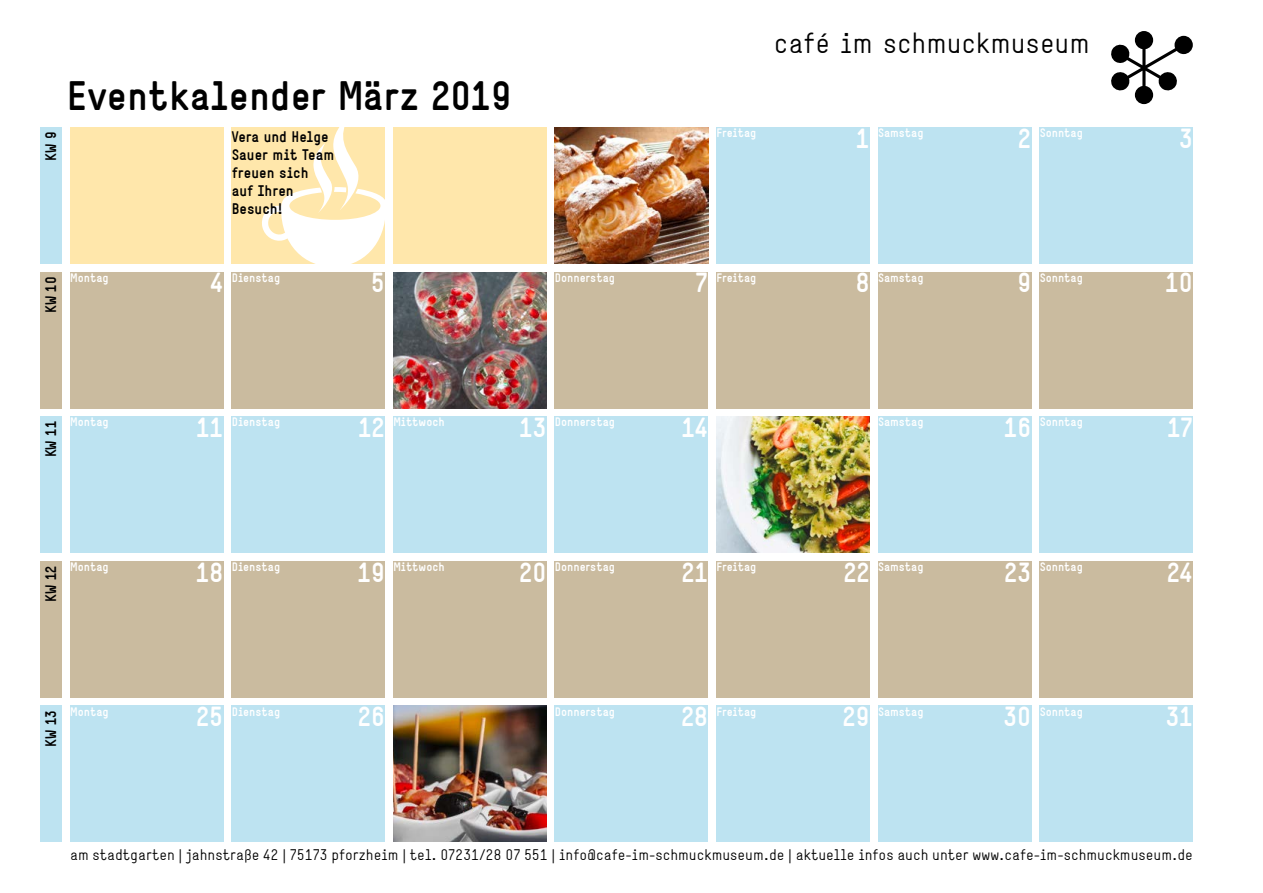
<style>
.page{position:relative;width:1263px;height:893px;background:#fff}
.page>*{position:absolute;margin:0;border:0;box-sizing:border-box;transform-origin:0 0}
.t1{font:700 40.2px "Neue Simple";color:#000}
.t2{font:28.5px "Neue Simple";color:#000}
.t3{font:700 27px "Neue Simple";color:#fff}
.t4{font:15px "Neue Simple";color:#000}
.t5{font:700 15px/18px "Neue Simple";color:#000}
.t6{font:700 12px "Neue Simple";color:#fff}
</style>
<div class="page">
<div style="left:1040px;top:706px;width:153px;height:136px;background:#bde3f1"></div>
<div style="left:878px;top:706px;width:153px;height:136px;background:#bde3f1"></div>
<div style="left:70px;top:417px;width:153px;height:136px;background:#bde3f1"></div>
<div style="left:716px;top:128px;width:154px;height:136px;background:#bde3f1"></div>
<div style="left:716px;top:706px;width:154px;height:136px;background:#bde3f1"></div>
<div style="left:70px;top:128px;width:153px;height:136px;background:#ffe7ab"></div>
<div style="left:70px;top:272px;width:153px;height:136px;background:#cabb9f"></div>
<div style="left:70px;top:561px;width:153px;height:136px;background:#cabb9f"></div>
<div style="left:232px;top:272px;width:153px;height:136px;background:#cabb9f"></div>
<div style="left:40px;top:128px;width:22px;height:136px;background:#bde3f1"></div>
<div style="left:40px;top:272px;width:22px;height:136px;background:#cabb9f"></div>
<div style="left:40px;top:417px;width:22px;height:136px;background:#bde3f1"></div>
<div style="left:40px;top:561px;width:22px;height:136px;background:#cabb9f"></div>
<div style="left:40px;top:706px;width:22px;height:136px;background:#bde3f1"></div>
<div style="left:555px;top:272px;width:153px;height:136px;background:#cabb9f"></div>
<div style="left:232px;top:417px;width:153px;height:136px;background:#bde3f1"></div>
<div style="left:393px;top:561px;width:153px;height:136px;background:#cabb9f"></div>
<div style="left:232px;top:561px;width:153px;height:136px;background:#cabb9f"></div>
<div style="left:555px;top:706px;width:153px;height:136px;background:#bde3f1"></div>
<div style="left:393px;top:417px;width:153px;height:136px;background:#bde3f1"></div>
<div style="left:555px;top:561px;width:153px;height:136px;background:#cabb9f"></div>
<div style="left:716px;top:272px;width:154px;height:136px;background:#cabb9f"></div>
<div style="left:1040px;top:272px;width:153px;height:136px;background:#cabb9f"></div>
<div style="left:1040px;top:417px;width:153px;height:136px;background:#bde3f1"></div>
<div style="left:555px;top:417px;width:153px;height:136px;background:#bde3f1"></div>
<div style="left:716px;top:561px;width:154px;height:136px;background:#cabb9f"></div>
<div style="left:878px;top:128px;width:153px;height:136px;background:#bde3f1"></div>
<div style="left:878px;top:272px;width:153px;height:136px;background:#cabb9f"></div>
<div style="left:878px;top:417px;width:153px;height:136px;background:#bde3f1"></div>
<div style="left:878px;top:561px;width:153px;height:136px;background:#cabb9f"></div>
<div style="left:1040px;top:128px;width:153px;height:136px;background:#bde3f1"></div>
<div style="left:70px;top:706px;width:153px;height:136px;background:#bde3f1"></div>
<div style="left:1040px;top:561px;width:153px;height:136px;background:#cabb9f"></div>
<svg style="left:1111px;top:31px;width:82px;height:73px"></svg>
<div style="left:232px;top:128px;width:153px;height:136px;background:#ffe7ab"></div>
<div style="left:232px;top:706px;width:153px;height:136px;background:#bde3f1"></div>
<svg style="left:258px;top:127px;width:127px;height:137px"></svg>
<div style="left:393px;top:128px;width:153px;height:136px;background:#ffe7ab"></div>
<img style="left:555px;top:128px;width:153px;height:136px">
<img style="left:393px;top:272px;width:153px;height:136px">
<img style="left:716px;top:417px;width:154px;height:136px">
<img style="left:393px;top:706px;width:153px;height:136px">
<p class="t5" style="left:42px;top:161px;width:31px;rotate:-90deg">KW 9</p>
<h1 class="t1" style="left:67px;top:72px;width:446px">Eventkalender März 2019</h1>
<p class="t5" style="left:232px;top:127px;width:104px">Vera und Helge<br>Sauer mit Team freuen sich<br>auf Ihren<br>Besuch!</p>
<p class="t5" style="left:42px;top:313px;width:38px;rotate:-90deg">KW 10</p>
<p class="t6" style="left:70px;top:271px;width:40px">Montag</p>
<h3 class="t3" style="left:210px;top:267px;width:14px">4</h3>
<p class="t6" style="left:232px;top:271px;width:50px">Dienstag</p>
<h3 class="t3" style="left:371px;top:267px;width:15px">5</h3>
<h2 class="t2" style="left:774px;top:27px;width:317px">café im schmuckmuseum</h2>
<p class="t6" style="left:716px;top:126px;width:41px">Freitag</p>
<h3 class="t3" style="left:856px;top:122px;width:15px">1</h3>
<p class="t6" style="left:878px;top:126px;width:47px">Samstag</p>
<h3 class="t3" style="left:1018px;top:122px;width:14px">2</h3>
<p class="t6" style="left:1040px;top:126px;width:45px">Sonntag</p>
<h3 class="t3" style="left:1179px;top:122px;width:15px">3</h3>
<p class="t6" style="left:555px;top:271px;width:62px">Donnerstag</p>
<h3 class="t3" style="left:696px;top:267px;width:14px">7</h3>
<p class="t6" style="left:716px;top:271px;width:41px">Freitag</p>
<h3 class="t3" style="left:856px;top:267px;width:15px">8</h3>
<p class="t6" style="left:1040px;top:271px;width:45px">Sonntag</p>
<h3 class="t3" style="left:1165px;top:267px;width:29px">10</h3>
<p class="t6" style="left:878px;top:271px;width:47px">Samstag</p>
<h3 class="t3" style="left:1017px;top:267px;width:15px">9</h3>
<p class="t5" style="left:42px;top:457px;width:38px;rotate:-90deg">KW 11</p>
<p class="t6" style="left:70px;top:415px;width:40px">Montag</p>
<h3 class="t3" style="left:197px;top:411px;width:28px">11</h3>
<p class="t6" style="left:232px;top:415px;width:50px">Dienstag</p>
<h3 class="t3" style="left:359px;top:411px;width:28px">12</h3>
<p class="t6" style="left:393px;top:415px;width:53px">Mittwoch</p>
<h3 class="t3" style="left:519px;top:411px;width:29px">13</h3>
<p class="t6" style="left:555px;top:415px;width:62px">Donnerstag</p>
<h3 class="t3" style="left:682px;top:411px;width:28px">14</h3>
<p class="t6" style="left:878px;top:415px;width:47px">Samstag</p>
<h3 class="t3" style="left:1004px;top:411px;width:29px">16</h3>
<p class="t6" style="left:1040px;top:415px;width:45px">Sonntag</p>
<h3 class="t3" style="left:1167px;top:411px;width:27px">17</h3>
<p class="t5" style="left:42px;top:602px;width:38px;rotate:-90deg">KW 12</p>
<p class="t6" style="left:70px;top:560px;width:40px">Montag</p>
<h3 class="t3" style="left:196px;top:556px;width:29px">18</h3>
<p class="t6" style="left:232px;top:560px;width:50px">Dienstag</p>
<h3 class="t3" style="left:358px;top:556px;width:29px">19</h3>
<p class="t6" style="left:393px;top:560px;width:53px">Mittwoch</p>
<h3 class="t3" style="left:520px;top:556px;width:28px">20</h3>
<p class="t6" style="left:555px;top:560px;width:62px">Donnerstag</p>
<h3 class="t3" style="left:682px;top:556px;width:28px">21</h3>
<p class="t6" style="left:716px;top:560px;width:41px">Freitag</p>
<h3 class="t3" style="left:844px;top:556px;width:27px">22</h3>
<p class="t6" style="left:878px;top:560px;width:47px">Samstag</p>
<h3 class="t3" style="left:1004px;top:556px;width:28px">23</h3>
<p class="t6" style="left:1040px;top:560px;width:45px">Sonntag</p>
<h3 class="t3" style="left:1167px;top:556px;width:27px">24</h3>
<p class="t5" style="left:42px;top:747px;width:38px;rotate:-90deg">KW 13</p>
<p class="t6" style="left:70px;top:704px;width:40px">Montag</p>
<h3 class="t3" style="left:196px;top:701px;width:28px">25</h3>
<p class="t6" style="left:232px;top:704px;width:50px">Dienstag</p>
<h3 class="t3" style="left:358px;top:701px;width:28px">26</h3>
<p class="t6" style="left:555px;top:704px;width:62px">Donnerstag</p>
<h3 class="t3" style="left:681px;top:701px;width:28px">28</h3>
<p class="t6" style="left:716px;top:704px;width:41px">Freitag</p>
<h3 class="t3" style="left:843px;top:701px;width:28px">29</h3>
<p class="t6" style="left:878px;top:704px;width:47px">Samstag</p>
<h3 class="t3" style="left:1003px;top:701px;width:29px">30</h3>
<p class="t6" style="left:1040px;top:704px;width:45px">Sonntag</p>
<h3 class="t3" style="left:1166px;top:701px;width:29px">31</h3>
<p class="t4" style="left:70px;top:846px;width:1124px">am stadtgarten | jahnstraße 42 | 75173 pforzheim | tel. 07231/28 07 551 | info@cafe-im-schmuckmuseum.de | aktuelle infos auch unter www.cafe-im-schmuckmuseum.de</p>
</div>
